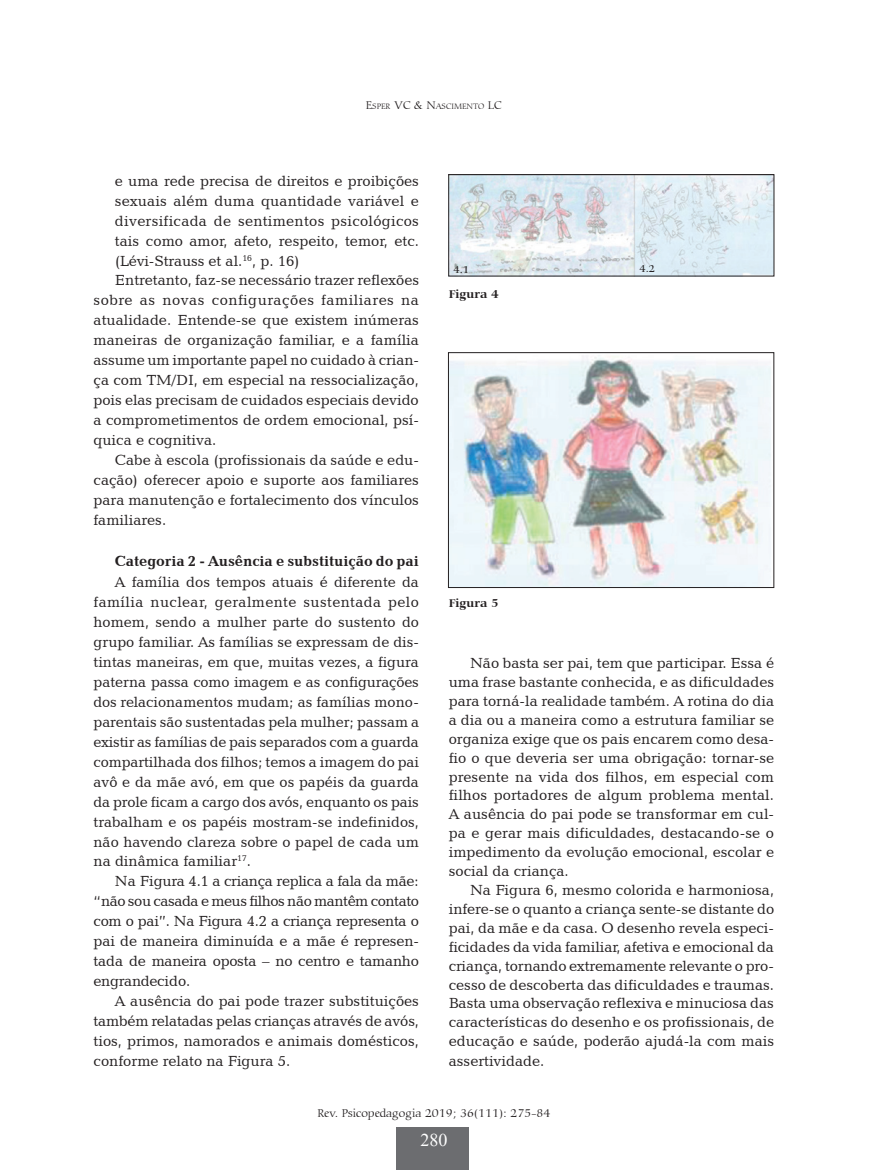
<style>
.page{position:relative;width:872px;height:1170px;background:#fff}
.page>*{position:absolute;margin:0;border:0;box-sizing:border-box;transform-origin:0 0}
.t1{font:18px "Times New Roman";color:#fff}
.t2{font:15px/20px "Candida BT";color:#231f20;text-align:justify}
.t3{font:15px "Candida BT";letter-spacing:.02em;color:#231f20}
.t4{font:15px "Candida BT";letter-spacing:.03em;color:#231f20}
.t5{font:700 15px "Candida BT";color:#231f20}
.t6{font:300 12px "Carmina BT";color:#231f20}
.t7{font:700 12px "Carmina BT";color:#231f20}
.t8{font:500 10.5px "Carmina BT";color:#231f20}
.t9{font:300 8.4px "Carmina BT";color:#231f20}
.s1{font-size:12px}
</style>
<div class="page">
<div style="left:396px;top:1127px;width:73px;height:42px;background:#6c6d70"></div>
<img style="left:450px;top:355px;width:321px;height:231px">
<div style="left:448px;top:352px;width:326px;height:236px;border:1px solid #231f20"></div>
<img style="left:450px;top:176px;width:322px;height:98px">
<div style="left:448px;top:174px;width:326px;height:102px;border:1px solid #231f20"></div>
<p class="t9" style="left:366px;top:101px;width:137px"><span class="s1">E</span>SPER <span class="s1">VC &amp; N</span>ASCIMENTO <span class="s1">LC</span></p>
<p class="t2" style="left:115px;top:170px;width:306px">e uma rede precisa de direitos e proibições</p>
<p class="t2" style="left:115px;top:190px;width:305px">sexuais além duma quantidade variável e</p>
<p class="t3" style="left:115px;top:211px;width:306px">diversificada de sentimentos psicológicos</p>
<p class="t2" style="left:115px;top:230px;width:306px">tais como amor, afeto, respeito, temor, etc.</p>
<p class="t2" style="left:115px;top:250px;width:186px">(Lévi-Strauss et al.<sup>16</sup>, p. 16)</p>
<p class="t2" style="left:115px;top:270px;width:306px">Entretanto, faz-se necessário trazer reflexões</p>
<p class="t4" style="left:94px;top:291px;width:327px">sobre as novas configurações familiares na</p>
<p class="t2" style="left:94px;top:310px;width:327px">atualidade. Entende-se que existem inúmeras</p>
<p class="t2" style="left:94px;top:330px;width:327px">maneiras de organização familiar, e a família</p>
<p class="t2" style="left:94px;top:350px;width:327px">assume um importante papel no cuidado à crian-</p>
<p class="t2" style="left:94px;top:369px;width:327px">ça com TM/DI, em especial na ressocialização,</p>
<p class="t2" style="left:94px;top:389px;width:327px">pois elas precisam de cuidados especiais devido</p>
<p class="t2" style="left:94px;top:409px;width:327px">a comprometimentos de ordem emocional, psí-</p>
<p class="t2" style="left:94px;top:429px;width:124px">quica e cognitiva.</p>
<p class="t2" style="left:115px;top:449px;width:306px">Cabe à escola (profissionais da saúde e edu-</p>
<p class="t2" style="left:94px;top:469px;width:327px">cação) oferecer apoio e suporte aos familiares</p>
<p class="t2" style="left:94px;top:489px;width:327px">para manutenção e fortalecimento dos vínculos</p>
<p class="t2" style="left:94px;top:509px;width:74px">familiares.</p>
<p class="t5" style="left:115px;top:552px;width:306px">Categoria 2 - Ausência e substituição do pai</p>
<p class="t2" style="left:94px;top:572px;width:327px;text-indent:21px">A família dos tempos atuais é diferente da família nuclear, geralmente sustentada pelo homem, sendo a mulher parte do sustento do grupo familiar. As famílias se expressam de dis&shy;tintas maneiras, em que, muitas vezes, a figura paterna passa como imagem e as configurações dos relacionamentos mudam; as famílias mono&shy;parentais são sustentadas pela mulher; passam a existir as famílias de pais separados com a guarda compartilhada dos filhos; temos a imagem do pai avô e da mãe avó, em que os papéis da guarda da prole ficam a cargo dos avós, enquanto os pais trabalham e os papéis mostram-se indefinidos, não havendo clareza sobre o papel de cada um na dinâmica familiar<sup>17</sup>.</p>
<p class="t2" style="left:94px;top:870px;width:327px;text-indent:21px">Na Figura 4.1 a criança replica a fala da mãe: “não sou casada e meus filhos não mantêm contato com o pai”. Na Figura 4.2 a criança representa o pai de maneira diminuída e a mãe é represen&shy;tada de maneira oposta – no centro e tamanho engrandecido.</p>
<p class="t2" style="left:94px;top:990px;width:327px;text-indent:21px">A ausência do pai pode trazer substituições também relatadas pelas crianças através de avós, tios, primos, namorados e animais domésticos, conforme relato na Figura 5.</p>
<p class="t8" style="left:453px;top:263px;width:17px">4.1</p>
<p class="t8" style="left:639px;top:262px;width:17px">4.2</p>
<p class="t7" style="left:449px;top:287px;width:52px">Figura 4</p>
<p class="t7" style="left:449px;top:596px;width:52px">Figura 5</p>
<p class="t2" style="left:449px;top:653px;width:327px;line-height:18.9px;text-indent:21px">Não basta ser pai, tem que participar. Essa é uma frase bastante conhecida, e as dificuldades para torná-la realidade também. A rotina do dia a dia ou a maneira como a estrutura familiar se organiza exige que os pais encarem como desa&shy;fio o que deveria ser uma obrigação: tornar-se presente na vida dos filhos, em especial com filhos portadores de algum problema mental.<br>A ausência do pai pode se transformar em cul&shy;pa e gerar mais dificuldades, destacando-se o impedimento da evolução emocional, escolar e social da criança.</p>
<p class="t2" style="left:449px;top:880px;width:327px;line-height:18.9px;text-indent:21px">Na Figura 6, mesmo colorida e harmoniosa, infere-se o quanto a criança sente-se distante do pai, da mãe e da casa. O desenho revela especi&shy;ficidades da vida familiar, afetiva e emocional da criança, tornando extremamente relevante o pro&shy;cesso de descoberta das dificuldades e traumas.<br>Basta uma observação reflexiva e minuciosa das características do desenho e os profissionais, de educação e saúde, poderão ajudá-la com mais assertividade.</p>
<p class="t6" style="left:317px;top:1106px;width:234px">Rev. Psicopedagogia 2019; 36(111): 275-84</p>
<p class="t1" style="left:420px;top:1128px;width:28px">280</p>
</div>
